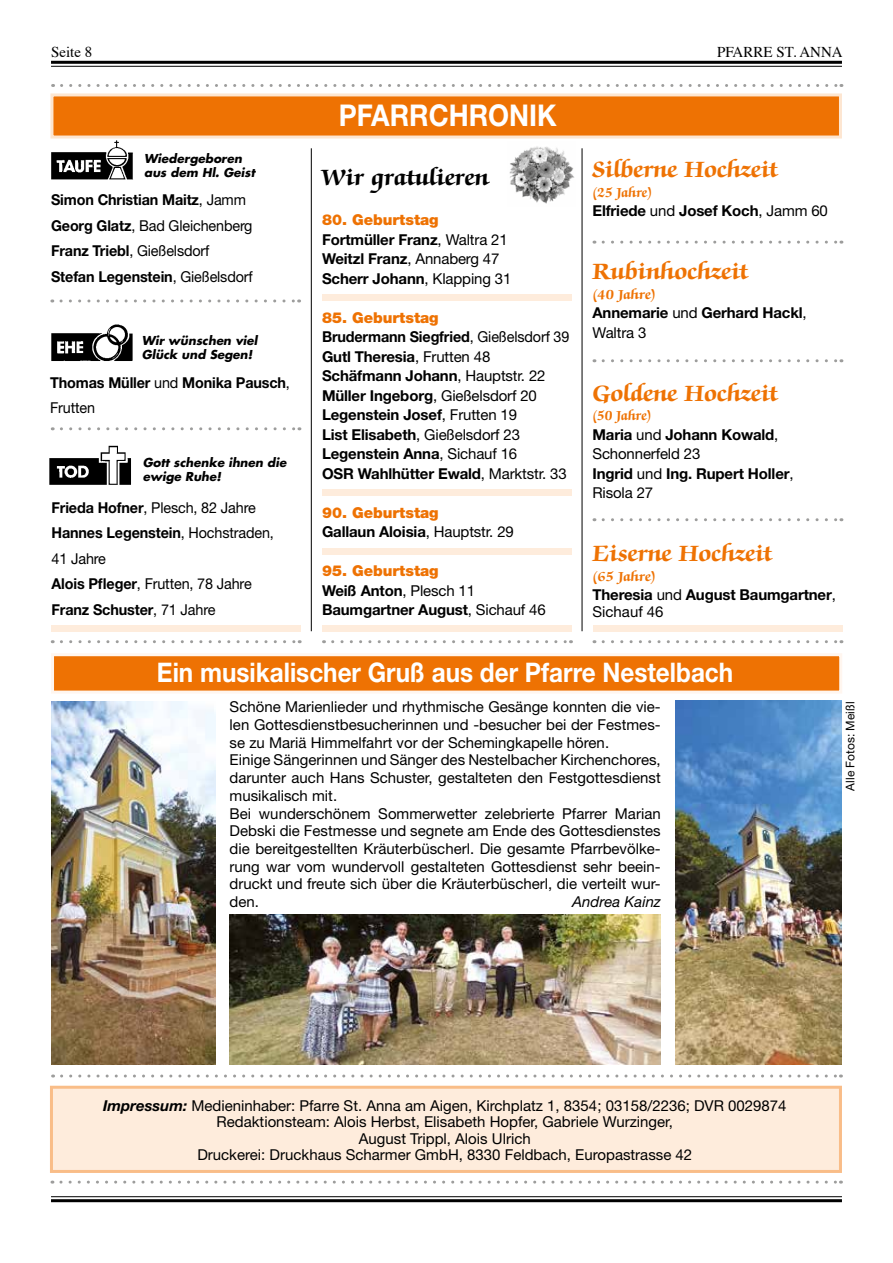
<style>
.page{position:relative;width:893px;height:1263px;background:#fff}
.page>*{position:absolute;margin:0;border:0;box-sizing:border-box;transform-origin:0 0}
.t1{font:700 30px "Helvetica Neue LT Std";color:#fff;scale:.9 1}
.t2{font:700 27px "Helvetica Neue LT Std";color:#fff;scale:.9 1}
.t3{font:700 25.5px "Zapf Chancery Std";color:#ee7203}
.t4{font:700 25.5px "Zapf Chancery Std";color:#000}
.t5{font:15px/17.7px "Helvetica Neue LT Std";color:#000;text-align:center}
.t6{font:700 15px/19.5px "Helvetica Neue LT Std";letter-spacing:-.01em;color:#000;scale:.96 1}
.t7{font:700 15px/19.5px "Helvetica Neue LT Std";letter-spacing:-.01em;color:#000}
.t8{font:15px/25.5px "Helvetica Neue LT Std";color:#000;scale:.96 1}
.t9{font:15px "Times";color:#000}
.t10{font:700 15px "Zapf Chancery Std";color:#ee7203}
.t11{font:italic 15px "Helvetica Neue LT Std";color:#000}
.t12{font:700 15px "Zapf Chancery Std";color:#ee7203;scale:.94 1}
.t13{font:700 15px "Zapf Chancery Std";color:#ee7203;scale:.93 1}
.t14{font:italic 700 12px/14.4px "Futura Std";color:#000}
.t15{font:12px "Helvetica Neue LT Std";color:#000}
.s1{font-weight:400}
.s2{font-weight:700}
.s3{font-weight:900;color:#ee7203}
.s4{font-weight:700;font-style:italic}
</style>
<div class="page">
<hr style="left:51px;top:61px;width:791px;height:3px;background:#000">
<hr style="left:51px;top:66px;width:791px;height:1px;background:#000">
<hr style="left:51px;top:1196px;width:791px;height:1px;background:#000">
<hr style="left:51px;top:1199px;width:791px;height:3px;background:#000">
<svg style="left:61px;top:1180px;width:780px;height:3px"></svg>
<div style="left:51px;top:653px;width:791px;height:41px;background:#ee7203;border:3px solid #fff6ef"></div>
<hr style="left:582px;top:148px;width:1px;height:483px;background:#000">
<hr style="left:311px;top:148px;width:1px;height:483px;background:#000">
<img style="left:509px;top:146px;width:66px;height:58px">
<div style="left:50px;top:93px;width:792px;height:46px;background:#ee7203;border:3px solid #fde6d1"></div>
<img style="left:51px;top:141px;width:82px;height:39px">
<svg style="left:61px;top:427px;width:239px;height:3px"></svg>
<img style="left:49px;top:445px;width:82px;height:40px">
<svg style="left:62px;top:84px;width:780px;height:3px"></svg>
<img style="left:51px;top:324px;width:82px;height:37px">
<svg style="left:61px;top:299px;width:239px;height:3px"></svg>
<svg style="left:603px;top:640px;width:239px;height:3px"></svg>
<svg style="left:61px;top:640px;width:239px;height:3px"></svg>
<svg style="left:333px;top:640px;width:238px;height:3px"></svg>
<svg style="left:62px;top:1074px;width:779px;height:3px"></svg>
<div style="left:50px;top:1086px;width:792px;height:87px;background:#feecdc;border:3px solid #f9bd88"></div>
<div style="left:322px;top:295px;width:249px;height:6px;background:#feecdc"></div>
<div style="left:322px;top:490px;width:249px;height:6px;background:#feecdc"></div>
<div style="left:322px;top:548px;width:249px;height:7px;background:#feecdc"></div>
<div style="left:322px;top:625px;width:249px;height:6px;background:#feecdc"></div>
<div style="left:593px;top:625px;width:249px;height:6px;background:#feecdc"></div>
<div style="left:51px;top:625px;width:250px;height:6px;background:#feecdc"></div>
<svg style="left:603px;top:518px;width:239px;height:3px"></svg>
<svg style="left:603px;top:359px;width:239px;height:3px"></svg>
<svg style="left:603px;top:241px;width:239px;height:3px"></svg>
<img style="left:676px;top:701px;width:166px;height:363px">
<img style="left:52px;top:702px;width:164px;height:362px">
<img style="left:230px;top:915px;width:431px;height:149px">
<p class="t9" style="left:51px;top:38px;width:43px">Seite 8</p>
<p class="t9" style="left:717px;top:38px;width:127px">PFARRE ST. ANNA</p>
<p class="t14" style="left:144px;top:151px;width:112px">Wiedergeboren aus dem Hl. Geist</p>
<p class="t6" style="left:51px;top:187px;width:212px;line-height:25.5px">Simon Christian Maitz<span class="s1">, Jamm<br></span>Georg Glatz<span class="s1">, Bad Gleichenberg<br></span>Franz Triebl<span class="s1">, Gießelsdorf<br></span>Stefan Legenstein<span class="s1">, Gießelsdorf</span></p>
<p class="t14" style="left:142px;top:333px;width:117px">Wir wünschen viel<br>Glück und Segen!</p>
<p class="t6" style="left:50px;top:369px;width:251px;line-height:25.5px">Thomas Müller <span class="s1">und</span> Monika Pausch<span class="s1">,<br>Frutten</span></p>
<p class="t14" style="left:143px;top:455px;width:145px">Gott schenke ihnen die ewige Ruhe!</p>
<p class="t8" style="left:52px;top:494px;width:233px"><span class="s2">Frieda Hofner</span>, Plesch, 82 Jahre<br><span class="s2">Hannes Legenstein</span>, Hochstraden,<br>41 Jahre<br><span class="s2">Alois Pfleger</span>, Frutten, 78 Jahre<br><span class="s2">Franz Schuster</span>, 71 Jahre</p>
<h1 class="t1" style="left:339px;top:97px;width:244px">PFARRCHRONIK</h1>
<h3 class="t4" style="left:322px;top:164px;width:169px">Wir gratulieren</h3>
<p class="t7" style="left:322px;top:210px;width:191px"><span class="s3">80. Geburtstag<br></span>Fortmüller Franz<span class="s1">, Waltra 21<br></span>Weitzl Franz<span class="s1">, Annaberg 47<br></span>Scherr Johann<span class="s1">, Klapping 31</span></p>
<p class="t6" style="left:322px;top:307px;width:259px"><span class="s3">85. Geburtstag<br></span>Brudermann Siegfried<span class="s1">, Gießelsdorf 39<br></span>Gutl Theresia<span class="s1">, Frutten 48<br></span>Schäfmann Johann<span class="s1">, Hauptstr. 22<br></span>Müller Ingeborg<span class="s1">, Gießelsdorf 20<br></span>Legenstein Josef<span class="s1">, Frutten 19<br></span>List Elisabeth<span class="s1">, Gießelsdorf 23<br></span>Legenstein Anna<span class="s1">, Sichauf 16<br></span>OSR Wahlhütter Ewald<span class="s1">, Marktstr. 33</span></p>
<p class="t7" style="left:322px;top:502px;width:193px"><span class="s3">90. Geburtstag<br></span>Gallaun Aloisia<span class="s1">, Hauptstr. 29</span></p>
<p class="t7" style="left:322px;top:561px;width:225px"><span class="s3">95. Geburtstag<br></span>Weiß Anton<span class="s1">, Plesch 11<br></span>Baumgartner August<span class="s1">, Sichauf 46</span></p>
<h3 class="t3" style="left:592px;top:156px;width:187px">Silberne Hochzeit</h3>
<p class="t12" style="left:592px;top:184px;width:65px">(25 Jahre)</p>
<p class="t7" style="left:592px;top:201px;width:237px">Elfriede <span class="s1">und</span> Josef Koch<span class="s1">, Jamm 60</span></p>
<h3 class="t3" style="left:592px;top:258px;width:157px">Rubinhochzeit</h3>
<p class="t10" style="left:592px;top:286px;width:65px">(40 Jahre)</p>
<p class="t7" style="left:592px;top:303px;width:216px">Annemarie <span class="s1">und</span> Gerhard Hackl<span class="s1">,<br>Waltra 3</span></p>
<h3 class="t3" style="left:592px;top:380px;width:187px">Goldene Hochzeit</h3>
<p class="t13" style="left:592px;top:408px;width:65px">(50 Jahre)</p>
<p class="t7" style="left:592px;top:424px;width:203px">Maria <span class="s1">und</span> Johann Kowald<span class="s1">,<br>Schonnerfeld 23<br></span>Ingrid <span class="s1">und</span> Ing. Rupert Holler<span class="s1">,<br>Risola 27</span></p>
<h3 class="t3" style="left:592px;top:540px;width:181px">Eiserne Hochzeit</h3>
<p class="t10" style="left:592px;top:568px;width:65px">(65 Jahre)</p>
<p class="t7" style="left:592px;top:586px;width:245px;line-height:16.5px">Theresia <span class="s1">und</span> August Baumgartner<span class="s1">,<br>Sichauf 46</span></p>
<h2 class="t2" style="left:157px;top:656px;width:642px">Ein musikalischer Gruß aus der Pfarre Nestelbach</h2>
<p class="t5" style="left:230px;top:698px;width:433px;text-align:left">Schöne Marienlieder und rhythmische Gesänge konnten die vie&shy;len Gottesdienstbesucherinnen und -besucher bei der Festmes&shy;se zu Mariä Himmelfahrt vor der Schemingkapelle hören.<br>Einige Sängerinnen und Sänger des Nestelbacher Kirchenchores, darunter auch Hans Schuster, gestalteten den Festgottesdienst musikalisch mit.<br>Bei wunderschönem Sommerwetter zelebrierte Pfarrer Marian Debski die Festmesse und segnete am Ende des Gottesdienstes die bereitgestellten Kräuterbüscherl. Die gesamte Pfarrbevölke&shy;rung war vom wundervoll gestalteten Gottesdienst sehr beein&shy;druckt und freute sich über die Kräuterbüscherl, die verteilt wur&shy;den.</p>
<p class="t11" style="left:572px;top:893px;width:90px">Andrea Kainz</p>
<p class="t15" style="left:843px;top:790px;width:90px;rotate:-90deg">Alle Fotos: Meißl</p>
<p class="t5" style="left:103px;top:1097px;width:685px;line-height:16.5px"><span class="s4">Impressum:</span> Medieninhaber: Pfarre St. Anna am Aigen, Kirchplatz 1, 8354; 03158/2236; DVR 0029874<br>Redaktionsteam: Alois Herbst, Elisabeth Hopfer, Gabriele Wurzinger,<br>August Trippl, Alois Ulrich<br>Druckerei: Druckhaus Scharmer GmbH, 8330 Feldbach, Europastrasse 42</p>
</div>
